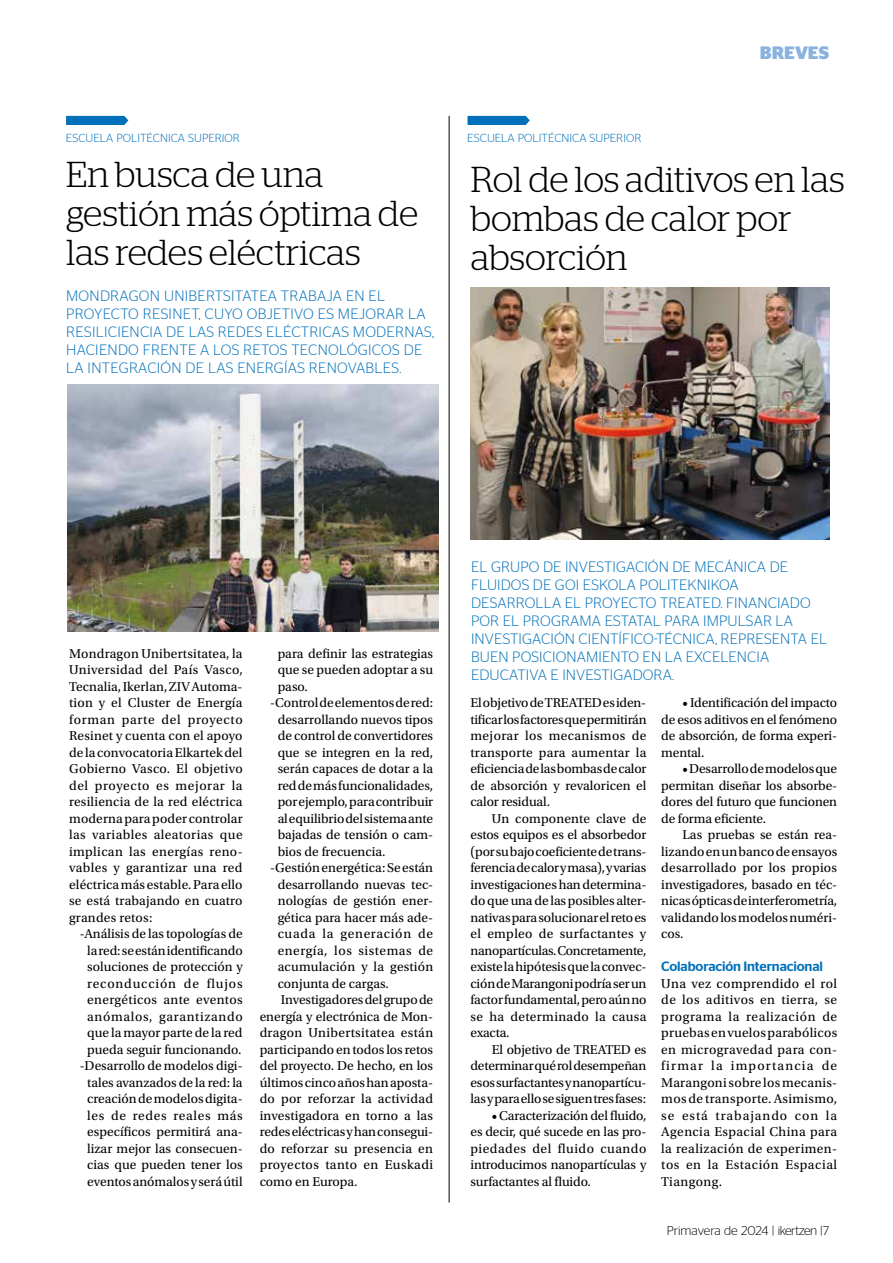
<style>
.page{position:relative;width:893px;height:1263px;background:#fff}
.page>*{position:absolute;margin:0;border:0;box-sizing:border-box;transform-origin:0 0}
.t1{font:300 36px/39px "Stag";color:#000}
.t2{font:700 18px "Stag Sans";color:#8ab2df}
.t3{font:300 15px/18px "Stag Sans";letter-spacing:.01em;color:#0070ba}
.t4{font:13.5px/16.5px "Utopia Std";color:#000;text-align:justify}
.t5{font:13.5px "Utopia Std";letter-spacing:.02em;color:#000}
.t6{font:13.5px "Utopia Std";letter-spacing:.025em;color:#000}
.t7{font:500 13.5px "Stag Sans";letter-spacing:-.01em;color:#0070ba}
.t8{font:13.5px "Utopia Std";letter-spacing:.03em;color:#000}
.t9{font:13.5px "Utopia Std";letter-spacing:.04em;color:#000}
.t10{font:13.5px "Utopia Std";letter-spacing:.05em;color:#000}
.t11{font:300 12.75px "Stag Sans";letter-spacing:-.02em;color:#000}
.t12{font:300 11.7px "Stag Sans";color:#0070ba}
</style>
<div class="page">
<svg style="left:66px;top:115px;width:63px;height:10px"></svg>
<img style="left:68px;top:384px;width:371px;height:247px">
<svg style="left:467px;top:115px;width:63px;height:10px"></svg>
<hr style="left:449px;top:116px;width:1px;height:1086px;background:#000">
<img style="left:471px;top:287px;width:358px;height:252px">
<p class="t12" style="left:66px;top:131px;width:175px">ESCUELA POLITÉCNICA SUPERIOR</p>
<h1 class="t1" style="left:66px;top:155px;width:354px">En busca de una gestión más óptima de las redes eléctricas</h1>
<p class="t3" style="left:66px;top:287px;width:369px">MONDRAGON UNIBERTSITATEA TRABAJA EN EL PROYECTO RESINET, CUYO OBJETIVO ES MEJORAR LA RESILICIENCIA DE LAS REDES ELÉCTRICAS MODERNAS, HACIENDO FRENTE A LOS RETOS TECNOLÓGICOS DE LA INTEGRACIÓN DE LAS ENERGÍAS RENOVABLES.</p>
<p class="t12" style="left:467px;top:131px;width:175px">ESCUELA POLITÉCNICA SUPERIOR</p>
<h2 class="t2" style="left:760px;top:43px;width:71px">BREVES</h2>
<h1 class="t1" style="left:471px;top:159px;width:375px">Rol de los aditivos en las bombas de calor por absorción</h1>
<p class="t4" style="left:69px;top:645px;width:175px">Mondragon Unibertsitatea, la Universidad del País Vasco, Tecnalia, Ikerlan, ZIV Automa&shy;tion y el Cluster de Energía forman parte del proyecto Resinet y cuenta con el apoyo de la convocatoria Elkartek del Gobierno Vasco. El objetivo del proyecto es mejorar la resiliencia de la red eléctrica moderna para poder controlar las variables aleatorias que implican las energías reno&shy;vables y garantizar una red eléctrica más estable. Para ello se está trabajando en cuatro grandes retos:</p>
<p class="t4" style="left:80px;top:926px;width:165px;text-align:center">-Análisis de las topologías de la red: se están identificando soluciones de protección y reconducción de flujos energéticos ante eventos anómalos, garantizando que la mayor parte de la red pueda seguir funcionando. -Desarrollo de modelos digi&shy;tales avanzados de la red: la creación de modelos digita&shy;les de redes reales más específicos permitirá ana&shy;lizar mejor las consecuen&shy;cias que pueden tener los eventos anómalos y será útil</p>
<p class="t4" style="left:278px;top:645px;width:157px">para definir las estrategias</p>
<p class="t4" style="left:278px;top:662px;width:157px">que se pueden adoptar a su</p>
<p class="t4" style="left:278px;top:678px;width:32px">paso.</p>
<p class="t4" style="left:270px;top:695px;width:164px">-Control de elementos de red:</p>
<p class="t4" style="left:278px;top:711px;width:157px">desarrollando nuevos tipos</p>
<p class="t4" style="left:278px;top:728px;width:157px">de control de convertidores</p>
<p class="t4" style="left:278px;top:744px;width:157px">que se integren en la red,</p>
<p class="t4" style="left:278px;top:761px;width:157px">serán capaces de dotar a la</p>
<p class="t4" style="left:278px;top:777px;width:157px">red de más funcionalidades,</p>
<p class="t4" style="left:278px;top:794px;width:157px">por ejemplo, para contribuir</p>
<p class="t4" style="left:278px;top:810px;width:157px">al equilibrio del sistema ante</p>
<p class="t4" style="left:278px;top:827px;width:157px">bajadas de tensión o cam-</p>
<p class="t4" style="left:278px;top:843px;width:109px">bios de frecuencia.</p>
<p class="t4" style="left:270px;top:860px;width:164px">-Gestión energética: Se están</p>
<p class="t4" style="left:278px;top:876px;width:157px">desarrollando nuevas tec-</p>
<p class="t4" style="left:278px;top:893px;width:157px">nologías de gestión ener-</p>
<p class="t4" style="left:278px;top:909px;width:157px">gética para hacer más ade-</p>
<p class="t10" style="left:278px;top:926px;width:157px">cuada la generación de</p>
<p class="t9" style="left:278px;top:943px;width:157px">energía, los sistemas de</p>
<p class="t4" style="left:278px;top:959px;width:157px">acumulación y la gestión</p>
<p class="t4" style="left:278px;top:975px;width:113px">conjunta de cargas.</p>
<p class="t4" style="left:281px;top:992px;width:154px">Investigadores del grupo de</p>
<p class="t4" style="left:260px;top:1008px;width:175px">energía y electrónica de Mon-</p>
<p class="t6" style="left:260px;top:1025px;width:175px">dragon Unibertsitatea están</p>
<p class="t4" style="left:260px;top:1041px;width:175px">participando en todos los retos</p>
<p class="t4" style="left:260px;top:1058px;width:175px">del proyecto. De hecho, en los</p>
<p class="t4" style="left:260px;top:1074px;width:175px">últimos cinco años han aposta-</p>
<p class="t5" style="left:260px;top:1091px;width:175px">do por reforzar la actividad</p>
<p class="t4" style="left:260px;top:1107px;width:175px">investigadora en torno a las</p>
<p class="t4" style="left:260px;top:1124px;width:175px">redes eléctricas y han consegui-</p>
<p class="t5" style="left:260px;top:1141px;width:175px">do reforzar su presencia en</p>
<p class="t8" style="left:260px;top:1157px;width:175px">proyectos tanto en Euskadi</p>
<p class="t4" style="left:260px;top:1173px;width:99px">como en Europa.</p>
<p class="t3" style="left:471px;top:558px;width:358px">EL GRUPO DE INVESTIGACIÓN DE MECÁNICA DE FLUIDOS DE GOI ESKOLA POLITEKNIKOA DESARROLLA EL PROYECTO TREATED. FINANCIADO POR EL PROGRAMA ESTATAL PARA IMPULSAR LA INVESTIGACIÓN CIENTÍFICO-TÉCNICA, REPRESENTA EL BUEN POSICIONAMIENTO EN LA EXCELENCIA EDUCATIVA E INVESTIGADORA.</p>
<p class="t4" style="left:470px;top:695px;width:178px">El objetivo de TREATED es iden&shy;tificar los factores que permitirán mejorar los mecanismos de transporte para aumentar la eficiencia de las bombas de calor de absorción y revaloricen el calor residual.</p>
<p class="t4" style="left:470px;top:810px;width:177px;text-indent:21px">Un componente clave de estos equipos es el absorbedor (por su bajo coeficiente de trans&shy;ferencia de calor y masa), y varias investigaciones han determina&shy;do que una de las posibles alter&shy;nativas para solucionar el reto es el empleo de surfactantes y nanopartículas. Concretamente, existe la hipótesis que la convec&shy;ción de Marangoni podría ser un factor fundamental, pero aún no se ha determinado la causa exacta.</p>
<p class="t4" style="left:470px;top:1041px;width:177px;text-indent:21px">El objetivo de TREATED es determinar qué rol desempeñan esos surfactantes y nanopartícu&shy;las y para ello se siguen tres fases:</p>
<p class="t4" style="left:470px;top:1107px;width:177px;text-indent:21px">• Caracterización del fluido, es decir, qué sucede en las pro&shy;piedades del fluido cuando introducimos nanopartículas y surfactantes al fluido.</p>
<p class="t4" style="left:661px;top:695px;width:177px;text-indent:21px">• Identificación del impacto de esos aditivos en el fenómeno de absorción, de forma experi&shy;mental.</p>
<p class="t4" style="left:661px;top:761px;width:177px;text-indent:21px">• Desarrollo de modelos que permitan diseñar los absorbe&shy;dores del futuro que funcionen de forma eficiente.</p>
<p class="t4" style="left:661px;top:827px;width:177px;text-indent:21px">Las pruebas se están rea&shy;lizando en un banco de ensayos desarrollado por los propios investigadores, basado en téc&shy;nicas ópticas de interferometría, validando los modelos numéri&shy;cos.</p>
<p class="t7" style="left:661px;top:959px;width:163px">Colaboración Internacional</p>
<p class="t4" style="left:661px;top:975px;width:177px">Una vez comprendido el rol de los aditivos en tierra, se programa la realización de pruebas en vuelos parabólicos en microgravedad para con&shy;firmar la importancia de Marangoni sobre los mecanis&shy;mos de transporte. Asimismo, se está trabajando con la Agencia Espacial China para la realización de experimen&shy;tos en la Estación Espacial Tiangong.</p>
<p class="t11" style="left:667px;top:1223px;width:164px">Primavera de 2024 | ikertzen |7</p>
</div>
